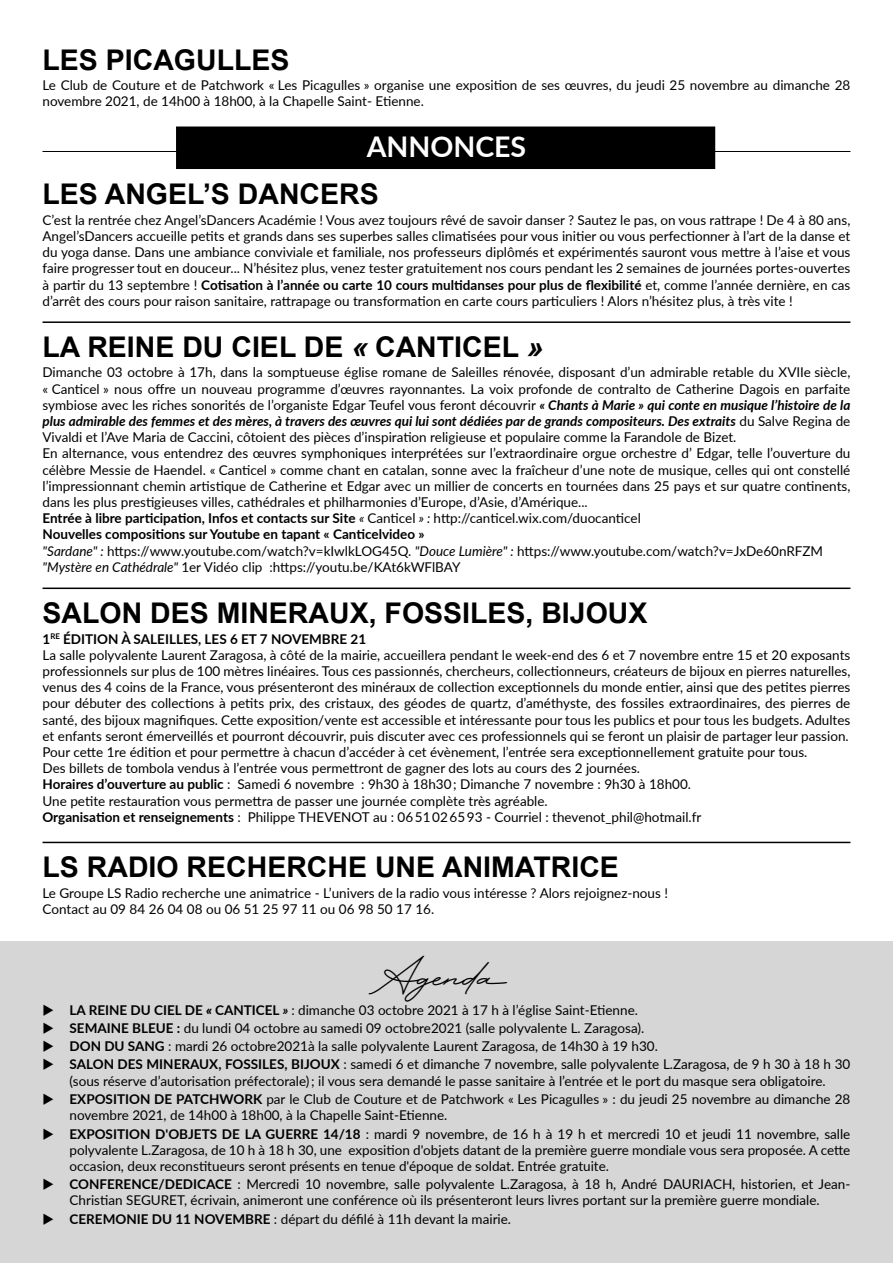
<style>
.page{position:relative;width:893px;height:1263px;background:#fff}
.page>*{position:absolute;margin:0;border:0;box-sizing:border-box;transform-origin:0 0}
.t1{font:42px "Bellarina";color:#000}
.t2{font:700 28.5px "Arial";color:#000}
.t3{font:700 28.5px "Lato";color:#fff}
.t4{font:13.5px/16.2px "Lato";color:#000}
.s1{font-weight:700}
.s2{font-style:italic}
.s3{font-weight:700;font-style:italic}
.s4{font-weight:900;font-style:italic}
</style>
<div class="page">
<div style="left:0;top:942px;width:893px;height:321px;background:#d6d6d6"></div>
<hr style="left:43px;top:321px;width:807px;height:2px;background:#000">
<hr style="left:43px;top:587px;width:807px;height:2px;background:#000">
<hr style="left:43px;top:842px;width:807px;height:1px;background:#000">
<hr style="left:43px;top:151px;width:807px;height:1px;background:#000">
<div style="left:177px;top:127px;width:537px;height:41px;background:#000"></div>
<div style="left:176px;top:126px;width:539px;height:43px;border:2px solid #000"></div>
<h2 class="t2" style="left:43px;top:41px;width:249px">LES PICAGULLES</h2>
<p class="t4" style="left:43px;top:77px;width:809px">Le Club de Couture et de Patchwork « Les Picagulles » organise une exposition de ses œuvres, du jeudi 25 novembre au dimanche 28 novembre 2021, de 14h00 à 18h00, à la Chapelle Saint- Etienne.</p>
<h2 class="t3" style="left:367px;top:126px;width:161px">ANNONCES</h2>
<h2 class="t2" style="left:43px;top:175px;width:338px">LES ANGEL’S DANCERS</h2>
<p class="t4" style="left:43px;top:211px;width:809px;text-align:justify">C’est la rentrée chez Angel’sDancers Académie ! Vous avez toujours rêvé de savoir danser ? Sautez le pas, on vous rattrape ! De 4 à 80 ans, Angel’sDancers accueille petits et grands dans ses superbes salles climatisées pour vous initier ou vous perfectionner à l’art de la danse et du yoga danse. Dans une ambiance conviviale et familiale, nos professeurs diplômés et expérimentés sauront vous mettre à l’aise et vous faire progresser tout en douceur... N’hésitez plus, venez tester gratuitement nos cours pendant les 2 semaines de journées portes-ouvertes à partir du 13 septembre ! <span class="s1">Cotisation à l’année ou carte 10 cours multidanses pour plus de flexibilité</span> et, comme l’année dernière, en cas d’arrêt des cours pour raison sanitaire, rattrapage ou transformation en carte cours particuliers ! Alors n’hésitez plus, à très vite !</p>
<h2 class="t2" style="left:43px;top:328px;width:502px">LA REINE DU CIEL DE <span class="s2">«</span> CANTICEL <span class="s2">»</span></h2>
<p class="t4" style="left:43px;top:364px;width:809px">Dimanche 03 octobre à 17h, dans la somptueuse église romane de Saleilles rénovée, disposant d’un admirable retable du XVIIe siècle, « Canticel » nous offre un nouveau programme d’œuvres rayonnantes. La voix profonde de contralto de Catherine Dagois en parfaite symbiose avec les riches sonorités de l’organiste Edgar Teufel vous feront découvrir <span class="s3">« Chants à Marie » qui conte en musique l’histoire de la plus admirable des femmes et des mères, à travers des œuvres qui lui sont dédiées par de grands compositeurs. Des extraits</span> du Salve Regina de Vivaldi et l’Ave Maria de Caccini, côtoient des pièces d’inspiration religieuse et populaire comme la Farandole de Bizet.<br>En alternance, vous entendrez des œuvres symphoniques interprétées sur l’extraordinaire orgue orchestre d’ Edgar, telle l’ouverture du célèbre Messie de Haendel. « Canticel » comme chant en catalan, sonne avec la fraîcheur d’une note de musique, celles qui ont constellé l’impressionnant chemin artistique de Catherine et Edgar avec un millier de concerts en tournées dans 25 pays et sur quatre continents, dans les plus prestigieuses villes, cathédrales et philharmonies d’Europe, d’Asie, d’Amérique...<br><span class="s1">Entrée à libre participation, Infos et contacts sur Site</span> <span class="s2">«</span> Canticel <span class="s2">» :</span> http://canticel.wix.com/duocanticel<br><span class="s1">Nouvelles compositions sur Youtube en tapant « Canticelvideo »<br></span><span class="s2">"Sardane" :</span> https://www.youtube.com/watch?v=kIwlkLOG45Q. <span class="s2">"Douce Lumière" :</span> https://www.youtube.com/watch?v=JxDe60nRFZM <span class="s2">"Mystère en Cathédrale"</span> 1er Vidéo clip :https://youtu.be/KAt6kWFlBAY</p>
<h2 class="t2" style="left:43px;top:594px;width:606px">SALON DES MINERAUX, FOSSILES, BIJOUX</h2>
<p class="t4" style="left:43px;top:630px;width:809px"><span class="s1">1</span><sup>RE</sup> <span class="s1">ÉDITION À SALEILLES, LES 6 ET 7 NOVEMBRE 21<br></span>La salle polyvalente Laurent Zaragosa, à côté de la mairie, accueillera pendant le week-end des 6 et 7 novembre entre 15 et 20 exposants professionnels sur plus de 100 mètres linéaires. Tous ces passionnés, chercheurs, collectionneurs, créateurs de bijoux en pierres naturelles, venus des 4 coins de la France, vous présenteront des minéraux de collection exceptionnels du monde entier, ainsi que des petites pierres pour débuter des collections à petits prix, des cristaux, des géodes de quartz, d’améthyste, des fossiles extraordinaires, des pierres de santé, des bijoux magnifiques. Cette exposition/vente est accessible et intéressante pour tous les publics et pour tous les budgets. Adultes et enfants seront émerveillés et pourront découvrir, puis discuter avec ces professionnels qui se feront un plaisir de partager leur passion.<br>Pour cette 1re édition et pour permettre à chacun d’accéder à cet évènement, l’entrée sera exceptionnellement gratuite pour tous.<br>Des billets de tombola vendus à l’entrée vous permettront de gagner des lots au cours des 2 journées.<br><span class="s1">Horaires d’ouverture au public</span> : Samedi 6 novembre : 9h30 à 18h30 ; Dimanche 7 novembre : 9h30 à 18h00.<br>Une petite restauration vous permettra de passer une journée complète très agréable.<br><span class="s1">Organisation et renseignements</span> : Philippe THEVENOT au : 06 51 02 65 93 - Courriel : thevenot_phil@hotmail.fr</p>
<h2 class="t2" style="left:43px;top:848px;width:578px">LS RADIO RECHERCHE UNE ANIMATRICE</h2>
<p class="t4" style="left:43px;top:884px;width:627px">Le Groupe LS Radio recherche une animatrice - L’univers de la radio vous intéresse ? Alors rejoignez-nous !<br>Contact au 09 84 26 04 08 ou 06 51 25 97 11 ou 06 98 50 17 16.</p>
<h1 class="t1" style="left:382px;top:946px;width:130px">Agenda</h1>
<p class="t4" style="left:70px;top:1000px;width:782px;line-height:18.3px"><span class="s1">LA REINE DU CIEL DE</span> <span class="s4">«</span> <span class="s1">CANTICEL</span> <span class="s3">»</span> : dimanche 03 octobre 2021 à 17 h à l’église Saint-Etienne.<br><span class="s1">SEMAINE BLEUE :</span> du lundi 04 octobre au samedi 09 octobre2021 (salle polyvalente L. Zaragosa).<br><span class="s1">DON DU SANG</span> : mardi 26 octobre2021à la salle polyvalente Laurent Zaragosa, de 14h30 à 19 h30.<br><span class="s1">SALON DES MINERAUX, FOSSILES, BIJOUX</span> : samedi 6 et dimanche 7 novembre, salle polyvalente L.Zaragosa, de 9 h 30 à 18 h 30</p>
<p class="t4" style="left:70px;top:1071px;width:782px;line-height:18.3px">(sous réserve d’autorisation préfectorale) ; il vous sera demandé le passe sanitaire à l’entrée et le port du masque sera obligatoire.<br><span class="s1">EXPOSITION DE PATCHWORK</span> par le Club de Couture et de Patchwork « Les Picagulles » : du jeudi 25 novembre au dimanche 28</p>
<p class="t4" style="left:70px;top:1105px;width:782px;line-height:18.3px">novembre 2021, de 14h00 à 18h00, à la Chapelle Saint-Etienne.<br><span class="s1">EXPOSITION D'OBJETS DE LA GUERRE 14/18</span> : mardi 9 novembre, de 16 h à 19 h et mercredi 10 et jeudi 11 novembre, salle</p>
<p class="t4" style="left:70px;top:1141px;width:782px">polyvalente L.Zaragosa, de 10 h à 18 h 30, une exposition d'objets datant de la première guerre mondiale vous sera proposée. A cette occasion, deux reconstitueurs seront présents en tenue d'époque de soldat. Entrée gratuite.</p>
<p class="t4" style="left:70px;top:1176px;width:782px"><span class="s1">CONFERENCE/DEDICACE</span> : Mercredi 10 novembre, salle polyvalente L.Zaragosa, à 18 h, André DAURIACH, historien, et Jean-<br>Christian SEGURET, écrivain, animeront une conférence où ils présenteront leurs livres portant sur la première guerre mondiale.</p>
<p class="t4" style="left:70px;top:1210px;width:443px"><span class="s1">CEREMONIE DU 11 NOVEMBRE</span> : départ du défilé à 11h devant la mairie.</p>
</div>
